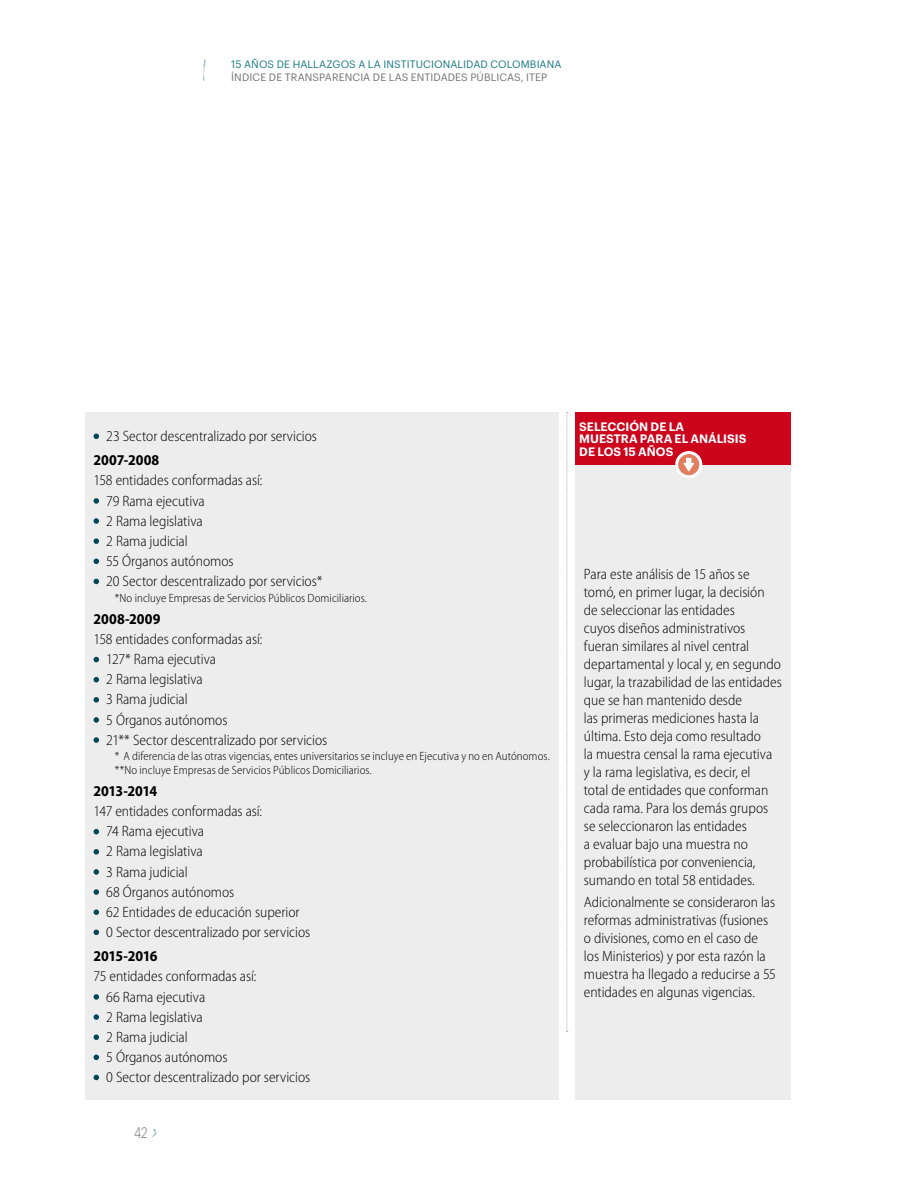
<style>
.page{position:relative;width:918px;height:1188px;background:#fff}
.page>*{position:absolute;margin:0;border:0;box-sizing:border-box;transform-origin:0 0}
.t1{font:300 semi-condensed 15px/18px "Myriad Pro";color:#000}
.t2{font:700 semi-condensed 15px "Myriad Pro";letter-spacing:-.005em;color:#000}
.t3{font:700 semi-condensed 15px "Myriad Pro";letter-spacing:-.03em;color:#000}
.t4{font:300 15px "Graphik";color:#707172;scale:.8 1}
.t5{font:300 semi-condensed 12px/13.5px "Myriad Pro";letter-spacing:.005em;color:#000}
.t6{font:600 12px/12.8px "Graphik";color:#fff}
.t7{font:10.5px "Graphik";letter-spacing:.01em;color:#707172}
.t8{font:10.5px "Graphik";letter-spacing:.01em;color:#187683}
</style>
<div class="page">
<svg style="left:151px;top:1129px;width:6px;height:9px"></svg>
<svg style="left:203px;top:60px;width:3px;height:21px"></svg>
<div style="left:575px;top:465px;width:215px;height:634px;background:#eeeded"></div>
<div style="left:575px;top:412px;width:215px;height:53px;background:#cc051d"></div>
<div style="left:85px;top:412px;width:473px;height:687px;background:#eeeded"></div>
<svg style="left:94px;top:434px;width:5px;height:5px"></svg>
<svg style="left:94px;top:498px;width:5px;height:6px"></svg>
<svg style="left:94px;top:518px;width:5px;height:6px"></svg>
<svg style="left:94px;top:538px;width:5px;height:6px"></svg>
<svg style="left:94px;top:559px;width:5px;height:5px"></svg>
<svg style="left:94px;top:579px;width:5px;height:5px"></svg>
<svg style="left:94px;top:657px;width:5px;height:5px"></svg>
<svg style="left:94px;top:677px;width:5px;height:5px"></svg>
<svg style="left:94px;top:697px;width:5px;height:6px"></svg>
<svg style="left:94px;top:717px;width:5px;height:6px"></svg>
<svg style="left:94px;top:737px;width:5px;height:6px"></svg>
<svg style="left:94px;top:829px;width:5px;height:5px"></svg>
<svg style="left:94px;top:849px;width:5px;height:6px"></svg>
<svg style="left:94px;top:869px;width:5px;height:6px"></svg>
<svg style="left:94px;top:889px;width:5px;height:6px"></svg>
<svg style="left:94px;top:909px;width:5px;height:6px"></svg>
<svg style="left:94px;top:930px;width:5px;height:5px"></svg>
<svg style="left:94px;top:994px;width:5px;height:6px"></svg>
<svg style="left:94px;top:1014px;width:5px;height:6px"></svg>
<svg style="left:94px;top:1034px;width:5px;height:6px"></svg>
<svg style="left:94px;top:1055px;width:5px;height:5px"></svg>
<svg style="left:94px;top:1075px;width:5px;height:5px"></svg>
<svg style="left:567px;top:412px;width:1px;height:620px"></svg>
<svg style="left:677px;top:453px;width:24px;height:24px"></svg>
<svg style="left:683px;top:458px;width:11px;height:13px"></svg>
<div style="left:675px;top:451px;width:27px;height:27px;border:3px solid #fff;border-radius:50%"></div>
<p class="t8" style="left:231px;top:56px;width:332px">15 AÑOS DE HALLAZGOS A LA INSTITUCIONALIDAD COLOMBIANA</p>
<p class="t7" style="left:231px;top:69px;width:317px">ÍNDICE DE TRANSPARENCIA DE LAS ENTIDADES PÚBLICAS, ITEP</p>
<p class="t1" style="left:106px;top:427px;width:212px">23 Sector descentralizado por servicios</p>
<p class="t2" style="left:94px;top:452px;width:67px">2007-2008</p>
<p class="t1" style="left:106px;top:471px;width:218px;line-height:20.1px;text-indent:-13px">158 entidades conformadas así:<br>79 Rama ejecutiva<br>2 Rama legislativa<br>2 Rama judicial<br>55 Órganos autónomos<br>20 Sector descentralizado por servicios*</p>
<p class="t5" style="left:115px;top:591px;width:254px">*No incluye Empresas de Servicios Públicos Domiciliarios.</p>
<p class="t2" style="left:94px;top:610px;width:69px">2008-2009</p>
<p class="t1" style="left:106px;top:629px;width:223px;line-height:20.1px;text-indent:-13px">158 entidades conformadas así:<br>127* Rama ejecutiva<br>2 Rama legislativa<br>3 Rama judicial<br>5 Órganos autónomos<br>21** Sector descentralizado por servicios</p>
<p class="t5" style="left:115px;top:750px;width:437px">* A diferencia de las otras vigencias, entes universitarios se incluye en Ejecutiva y no en Autónomos. **No incluye Empresas de Servicios Públicos Domiciliarios.</p>
<p class="t3" style="left:94px;top:783px;width:65px">2013-2014</p>
<p class="t1" style="left:106px;top:801px;width:206px;line-height:20.1px;text-indent:-13px">147 entidades conformadas así:<br>74 Rama ejecutiva<br>2 Rama legislativa<br>3 Rama judicial<br>68 Órganos autónomos<br>62 Entidades de educación superior<br>0 Sector descentralizado por servicios</p>
<p class="t3" style="left:94px;top:948px;width:66px">2015-2016</p>
<p class="t1" style="left:106px;top:967px;width:206px;line-height:20.1px;text-indent:-13px">75 entidades conformadas así:<br>66 Rama ejecutiva<br>2 Rama legislativa<br>2 Rama judicial<br>5 Órganos autónomos<br>0 Sector descentralizado por servicios</p>
<p class="t4" style="left:134px;top:1122px;width:18px">42</p>
<p class="t6" style="left:579px;top:419px;width:169px">SELECCIÓN DE LA<br>MUESTRA PARA EL ANÁLISIS<br>DE LOS 15 AÑOS</p>
<p class="t1" style="left:584px;top:565px;width:200px">Para este análisis de 15 años se tomó, en primer lugar, la decisión de seleccionar las entidades<br>cuyos diseños administrativos fueran similares al nivel central departamental y local y, en segundo lugar, la trazabilidad de las entidades que se han mantenido desde<br>las primeras mediciones hasta la última. Esto deja como resultado<br>la muestra censal la rama ejecutiva y la rama legislativa, es decir, el<br>total de entidades que conforman cada rama. Para los demás grupos se seleccionaron las entidades<br>a evaluar bajo una muestra no probabilística por conveniencia, sumando en total 58 entidades.</p>
<p class="t1" style="left:584px;top:893px;width:194px">Adicionalmente se consideraron las reformas administrativas (fusiones o divisiones, como en el caso de los Ministerios) y por esta razón la muestra ha llegado a reducirse a 55 entidades en algunas vigencias.</p>
</div>
